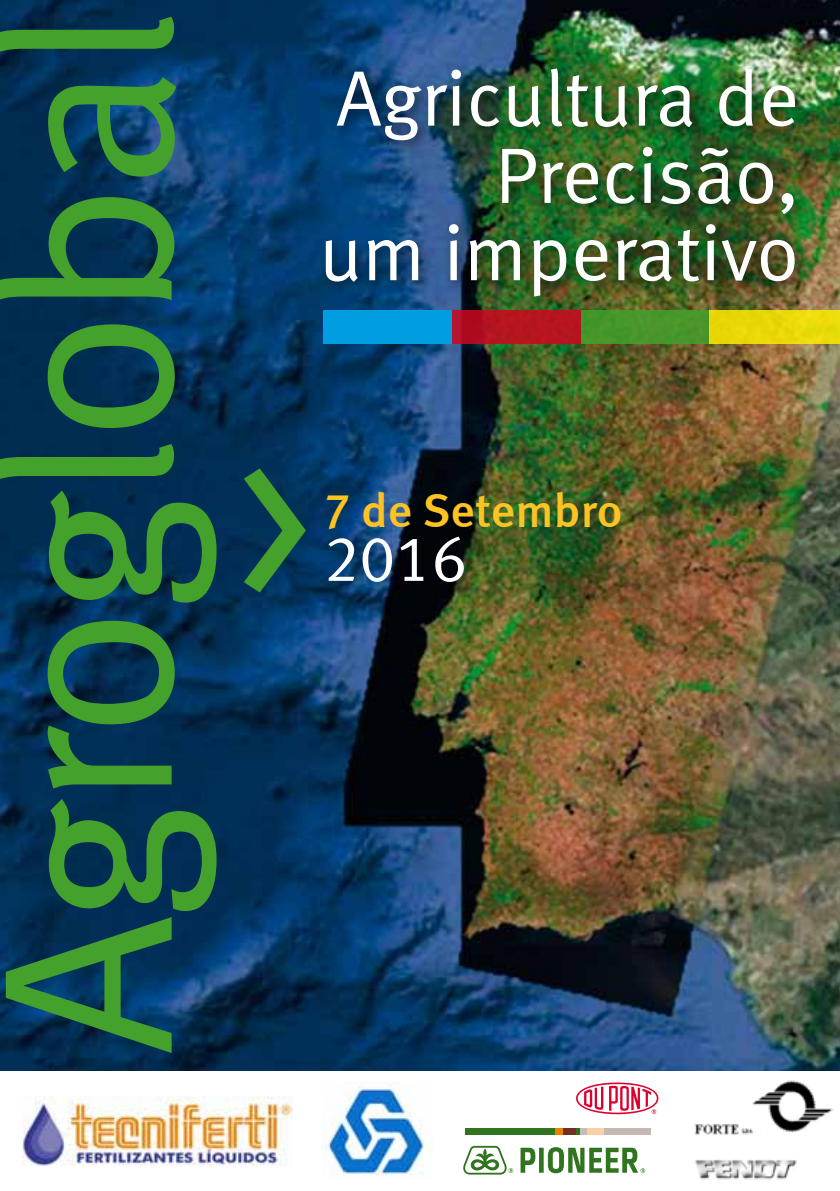
<style>
.page{position:relative;width:840px;height:1191px;background:#fff}
.page>*{position:absolute;margin:0;border:0;box-sizing:border-box;transform-origin:0 0}
.t1{font:241.4px "Meta Normal LF";letter-spacing:-.03em;color:#44a12b}
.t2{font:78.6px/77.2px "Meta Normal LF";color:#fff;text-align:right}
.t3{font:64px "Meta Normal LF";color:#fff}
.t4{font:48px "Meta Medium LF";color:#fcc323}
</style>
<div class="page">
<img style="left:0;top:0;width:839px;height:1070px">
<div style="left:317px;top:60px;width:493px;height:251px;background:#000;opacity:.6"></div>
<div style="left:323px;top:311px;width:129px;height:33px;background:#009ee0"></div>
<div style="left:452px;top:311px;width:129px;height:33px;background:linear-gradient(to right,#b10e23,#b8181c)"></div>
<div style="left:580px;top:311px;width:129px;height:33px;background:#48962a"></div>
<div style="left:709px;top:311px;width:130px;height:33px;background:#ead808"></div>
<img style="left:23px;top:1096px;width:269px;height:70px">
<img style="left:322px;top:1082px;width:110px;height:94px">
<div style="left:579px;top:1128px;width:7px;height:6px;background:#c8bcb6"></div>
<div style="left:465px;top:1128px;width:90px;height:6px;background:#30741f"></div>
<div style="left:602px;top:1128px;width:48px;height:6px;background:#c4b8b2"></div>
<div style="left:555px;top:1128px;width:8px;height:6px;background:#ee7f00"></div>
<div style="left:586px;top:1128px;width:16px;height:6px;background:#fbcfa1"></div>
<div style="left:563px;top:1128px;width:12px;height:6px;background:#742f22"></div>
<svg style="left:575px;top:1128px;width:4px;height:6px"></svg>
<svg style="left:576px;top:1082px;width:82px;height:32px"></svg>
<svg style="left:520px;top:1147px;width:15px;height:25px"></svg>
<div style="left:538px;top:1147px;width:5px;height:25px;background:#30741f"></div>
<svg style="left:547px;top:1147px;width:98px;height:26px"></svg>
<svg style="left:463px;top:1145px;width:50px;height:29px"></svg>
<img style="left:694px;top:1080px;width:139px;height:100px">
<h1 class="t1" style="left:-52px;top:1054px;width:1047px;rotate:-90deg">Agroglobal</h1>
<p class="t2" style="left:319px;top:59px;width:481px">Agricultura de<br>Precisão,<br>um imperativo</p>
<h1 class="t1" style="left:310px;top:681px;width:78px;rotate:-180deg">&lt;</h1>
<p class="t4" style="left:323px;top:482px;width:300px">7 de Setembro</p>
<p class="t3" style="left:323px;top:521px;width:145px">2016</p>
</div>
